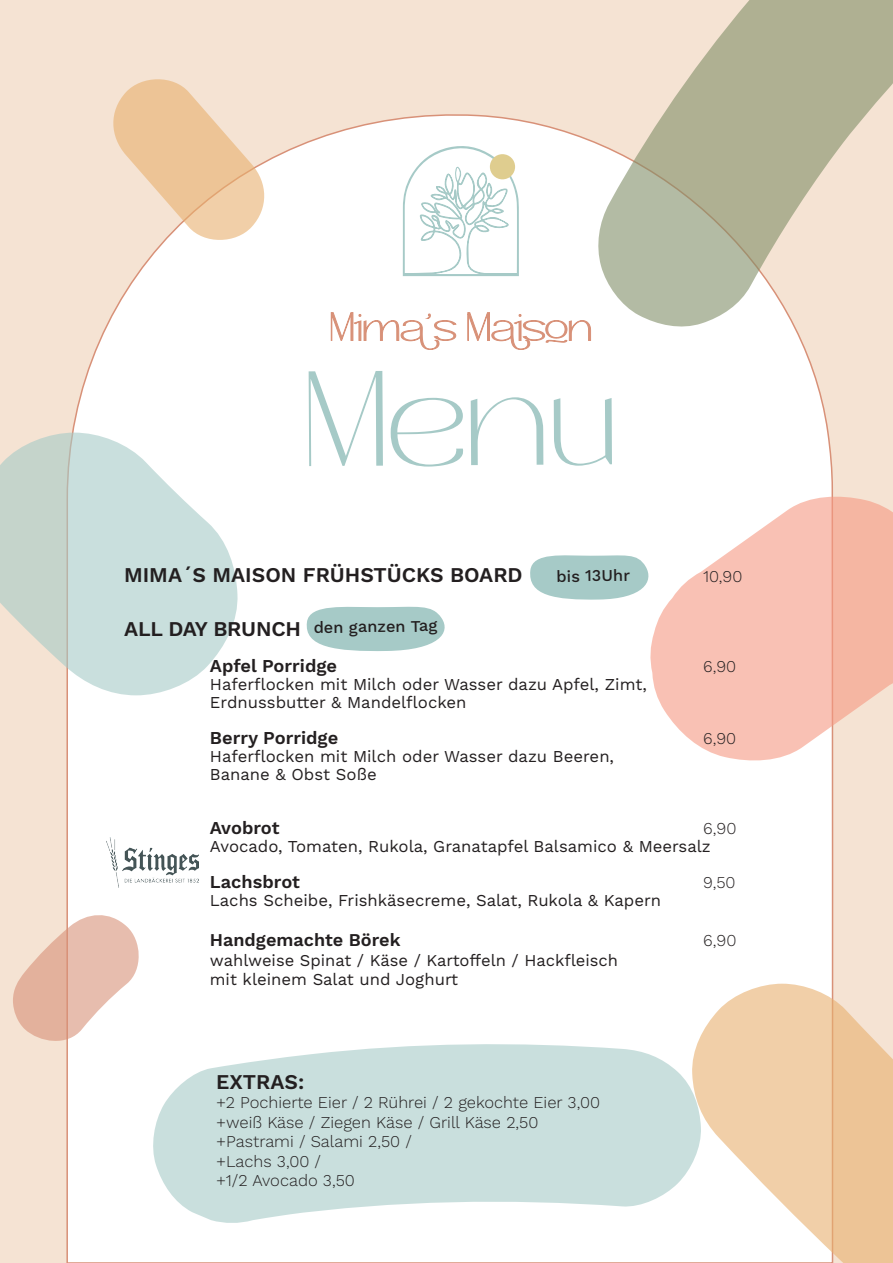
<style>
.page{position:relative;width:893px;height:1263px;background:#f5e3d3}
.page>*{position:absolute;margin:0;border:0;box-sizing:border-box;transform-origin:0 0}
.t1{font:132.6px "Roses Bolero Demo";color:#a6cac7}
.t2{font:600 21px "Work Sans";color:#231f20}
.t3{font:600 18.15px "Work Sans";color:#231f20}
.t4{font:600 18px "Work Sans";color:#231f20}
.t5{font:16.65px/18px "Work Sans";color:#231f20}
.t6{font:300 16.65px "Work Sans";color:#231f20}
.t7{font:300 16.5px/19.5px "Work Sans";color:#231f20}
.t8{font:16.5px "Work Sans";color:#231f20}
.t9{font:500 16.35px "Work Sans";color:#231f20}
.s1{font-size:16.5px}
</style>
<div class="page">
<div style="left:66px;top:114px;width:768px;height:1149px;background:#fff"></div>
<svg style="left:113px;top:79px;width:151px;height:161px"></svg>
<svg style="left:598px;top:0;width:295px;height:326px"></svg>
<svg style="left:153px;top:1044px;width:539px;height:179px;fill:#c9dfdd"></svg>
<svg style="left:13px;top:915px;width:126px;height:126px"></svg>
<img style="left:106px;top:837px;width:92px;height:50px">
<svg style="left:650px;top:497px;width:243px;height:263px;fill:#f9c1b4"></svg>
<svg style="left:0;top:433px;width:237px;height:262px;fill:#c9dfdd"></svg>
<svg style="left:403px;top:144px;width:124px;height:132px"></svg>
<svg style="left:331px;top:312px;width:126px;height:38px"></svg>
<svg style="left:467px;top:312px;width:124px;height:38px"></svg>
<div style="left:490px;top:154px;width:25px;height:25px;background:#dfcd8f;border-radius:50%"></div>
<svg style="left:692px;top:984px;width:201px;height:279px"></svg>
<svg style="left:528px;top:552px;width:126px;height:48px"></svg>
<svg style="left:304px;top:603px;width:147px;height:49px"></svg>
<h1 class="t1" style="left:304px;top:365px;width:316px">Menu</h1>
<p class="t2" style="left:124px;top:563px;width:400px">MIMA´S MAISON FRÜHSTÜCKS BOARD</p>
<p class="t7" style="left:703px;top:567px;width:41px">10,90</p>
<p class="t2" style="left:124px;top:617px;width:178px">ALL DAY BRUNCH</p>
<p class="t3" style="left:210px;top:655px;width:129px">Apfel Porridge</p>
<p class="t7" style="left:703px;top:657px;width:34px">6,90</p>
<p class="t5" style="left:210px;top:676px;width:438px">Haferflocken mit Milch oder Wasser dazu Apfel, Zimt,<br>Erdnussbutter &amp; Mandelflocken</p>
<p class="t3" style="left:210px;top:727px;width:130px">Berry Porridge</p>
<p class="t7" style="left:703px;top:729px;width:34px">6,90</p>
<p class="t5" style="left:210px;top:748px;width:406px">Haferflocken mit Milch oder Wasser dazu Beeren,<br>Banane &amp; Obst Soße</p>
<p class="t9" style="left:556px;top:567px;width:75px;rotate:-1deg">bis 13Uhr</p>
<p class="t9" style="left:313px;top:618px;width:126px;rotate:-1deg">den ganzen Tag</p>
<p class="t3" style="left:210px;top:817px;width:71px">Avobrot</p>
<p class="t6" style="left:703px;top:819px;width:35px">6,90</p>
<p class="t5" style="left:210px;top:838px;width:502px">Avocado, Tomaten, Rukola, Granatapfel Balsamico &amp; Meersalz</p>
<p class="t3" style="left:210px;top:871px;width:92px">Lachsbrot</p>
<p class="t7" style="left:703px;top:873px;width:34px">9,50</p>
<p class="t5" style="left:210px;top:892px;width:453px">Lachs Scheibe, Frishkäsecreme, Salat, Rukola &amp; Kapern</p>
<p class="t4" style="left:210px;top:929px;width:192px">Handgemachte Börek</p>
<p class="t6" style="left:703px;top:930px;width:35px">6,90</p>
<p class="t8" style="left:210px;top:950px;width:410px">wahlweise Spinat / Käse / Kartoffeln / Hackfleisch</p>
<p class="t5" style="left:210px;top:971px;width:250px"><span class="s1">mit</span> kleinem Salat und Joghurt</p>
<p class="t2" style="left:216px;top:1069px;width:90px">EXTRAS:</p>
<p class="t7" style="left:216px;top:1093px;width:385px">+2 Pochierte Eier / 2 Rührei / 2 gekochte Eier 3,00 +weiß Käse / Ziegen Käse / Grill Käse 2,50 +Pastrami / Salami 2,50 /<br>+Lachs 3,00 /<br>+1/2 Avocado 3,50</p>
</div>
